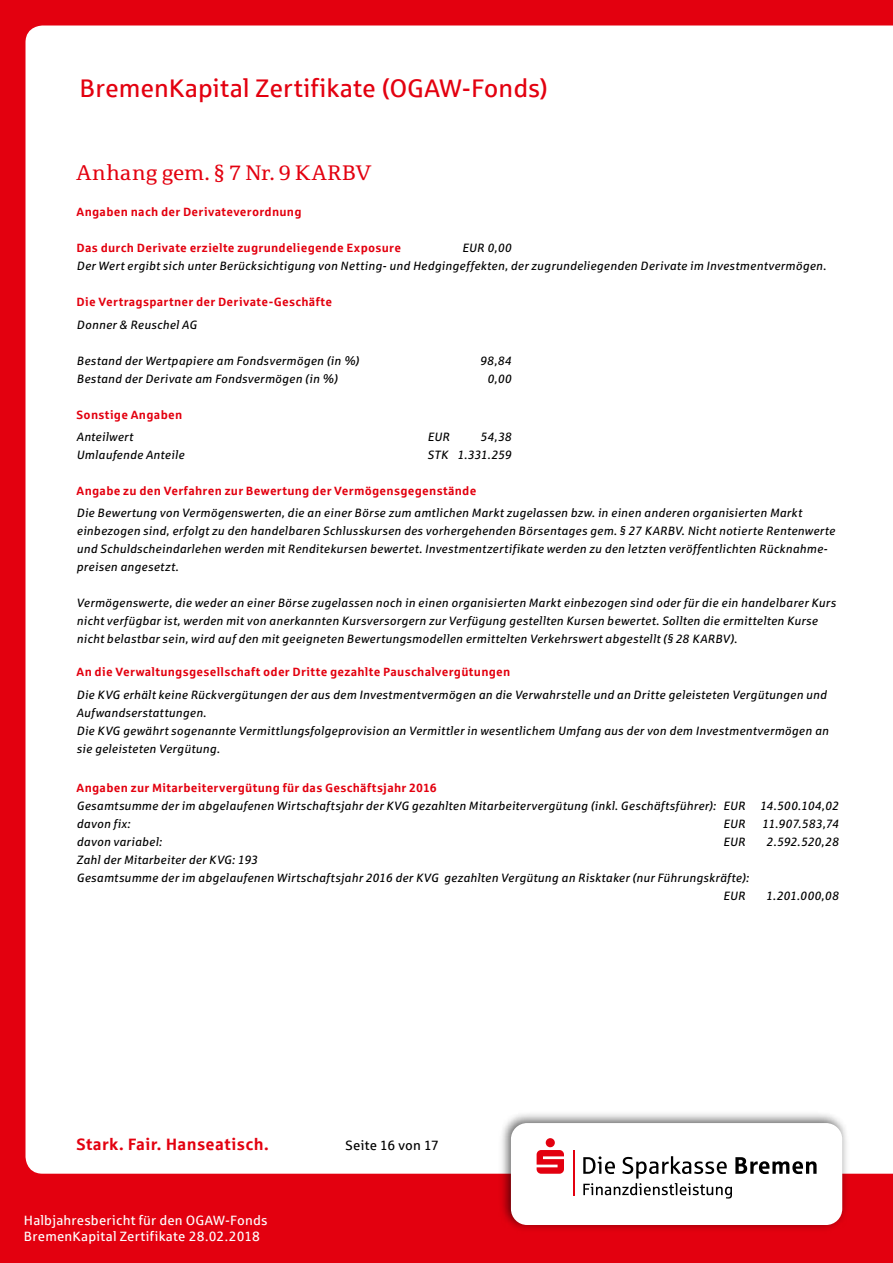
<style>
.page{position:relative;width:893px;height:1263px;background:#e3000f}
.page>*{position:absolute;margin:0;border:0;box-sizing:border-box;transform-origin:0 0}
.t1{font:25.5px "Sparkasse Rg";color:#e3000f}
.t2{font:21px "Sparkasse Serif";letter-spacing:.01em;color:#e3000f}
.t3{font:700 16.5px "Sparkasse Rg";letter-spacing:.015em;color:#e3000f}
.t4{font:13.5px/16.2px "Sparkasse Rg";letter-spacing:.015em;color:#fff}
.t5{font:13.5px "Sparkasse Rg";letter-spacing:.015em;color:#000}
.t6{font:italic 12px/18px "Sparkasse Rg";letter-spacing:.02em;color:#000}
.t7{font:700 12px "Sparkasse Rg";letter-spacing:.025em;color:#e3000f}
.t8{font:italic 12px "Sparkasse Rg";letter-spacing:-.005em;color:#000}
.t9{font:italic 12px "Sparkasse Rg";letter-spacing:-.015em;color:#000}
</style>
<div class="page">
<div style="left:26px;top:26px;width:867px;height:1148px;background:#fff"></div>
<img style="left:496px;top:1108px;width:357px;height:121px">
<div style="left:511px;top:1123px;width:331px;height:102px;background:#fff;border-radius:16px"></div>
<div style="left:546px;top:1138px;width:9px;height:9px;background:#e3000f;border-radius:50%"></div>
<svg style="left:537px;top:1150px;width:27px;height:24px"></svg>
<svg style="left:583px;top:1156px;width:233px;height:42px"></svg>
<hr style="left:573px;top:1150px;width:2px;height:45px;background:#e3000f">
<h1 class="t1" style="left:80px;top:72px;width:470px">BremenKapital Zertifikate (OGAW-Fonds)</h1>
<h2 class="t2" style="left:77px;top:160px;width:296px">Anhang gem. § 7 Nr. 9 KARBV</h2>
<p class="t7" style="left:77px;top:205px;width:227px">Angaben nach der Derivateverordnung</p>
<p class="t7" style="left:77px;top:241px;width:326px">Das durch Derivate erzielte zugrundeliegende Exposure</p>
<p class="t6" style="left:77px;top:239px;width:751px;text-indent:386px">EUR 0,00<br>Der Wert ergibt sich unter Berücksichtigung von Netting- und Hedgingeffekten, der zugrundeliegenden Derivate im Investmentvermögen.</p>
<p class="t7" style="left:77px;top:295px;width:257px">Die Vertragspartner der Derivate-Geschäfte</p>
<p class="t6" style="left:77px;top:315px;width:122px">Donner &amp; Reuschel AG</p>
<p class="t6" style="left:77px;top:351px;width:284px">Bestand der Wertpapiere am Fondsvermögen (in %)</p>
<p class="t6" style="left:480px;top:351px;width:33px">98,84</p>
<p class="t6" style="left:77px;top:369px;width:263px">Bestand der Derivate am Fondsvermögen (in %)</p>
<p class="t6" style="left:487px;top:369px;width:26px">0,00</p>
<p class="t7" style="left:77px;top:407px;width:107px">Sonstige Angaben</p>
<p class="t6" style="left:77px;top:427px;width:58px">Anteilwert</p>
<p class="t6" style="left:428px;top:427px;width:24px">EUR</p>
<p class="t6" style="left:480px;top:427px;width:33px">54,38</p>
<p class="t6" style="left:77px;top:445px;width:109px">Umlaufende Anteile</p>
<p class="t9" style="left:428px;top:447px;width:86px">STK 1.331.259</p>
<p class="t7" style="left:77px;top:483px;width:401px">Angabe zu den Verfahren zur Bewertung der Vermögensgegenstände</p>
<p class="t6" style="left:77px;top:504px;width:760px">Die Bewertung von Vermögenswerten, die an einer Börse zum amtlichen Markt zugelassen bzw. in einen anderen organisierten Markt einbezogen sind, erfolgt zu den handelbaren Schlusskursen des vorhergehenden Börsentages gem. § 27 KARBV. Nicht notierte Rentenwerte und Schuldscheindarlehen werden mit Renditekursen bewertet. Investmentzertifikate werden zu den letzten veröffentlichten Rücknahme&shy;preisen angesetzt.</p>
<p class="t6" style="left:77px;top:594px;width:761px">Vermögenswerte, die weder an einer Börse zugelassen noch in einen organisierten Markt einbezogen sind oder für die ein handelbarer Kurs nicht verfügbar ist, werden mit von anerkannten Kursversorgern zur Verfügung gestellten Kursen bewertet. Sollten die ermittelten Kurse nicht belastbar sein, wird auf den mit geeigneten Bewertungsmodellen ermittelten Verkehrswert abgestellt (§ 28 KARBV).</p>
<p class="t7" style="left:77px;top:664px;width:435px">An die Verwaltungsgesellschaft oder Dritte gezahlte Pauschalvergütungen</p>
<p class="t6" style="left:77px;top:685px;width:753px">Die KVG erhält keine Rückvergütungen der aus dem Investmentvermögen an die Verwahrstelle und an Dritte geleisteten Vergütungen und Aufwandserstattungen.<br>Die KVG gewährt sogenannte Vermittlungsfolgeprovision an Vermittler in wesentlichem Umfang aus der von dem Investmentvermögen an sie geleisteten Vergütung.</p>
<p class="t7" style="left:77px;top:780px;width:362px">Angaben zur Mitarbeitervergütung für das Geschäftsjahr 2016</p>
<p class="t6" style="left:77px;top:796px;width:763px">Gesamtsumme der im abgelaufenen Wirtschaftsjahr der KVG gezahlten Mitarbeitervergütung (inkl. Geschäftsführer): EUR 14.500.104,02 davon fix:</p>
<p class="t6" style="left:723px;top:814px;width:24px">EUR</p>
<p class="t8" style="left:762px;top:816px;width:78px">11.907.583,74</p>
<p class="t6" style="left:77px;top:832px;width:87px">davon variabel:</p>
<p class="t6" style="left:723px;top:832px;width:24px">EUR</p>
<p class="t6" style="left:766px;top:832px;width:74px">2.592.520,28</p>
<p class="t6" style="left:77px;top:850px;width:183px">Zahl der Mitarbeiter der KVG: 193</p>
<p class="t6" style="left:77px;top:868px;width:674px">Gesamtsumme der im abgelaufenen Wirtschaftsjahr 2016 der KVG gezahlten Vergütung an Risktaker (nur Führungskräfte):</p>
<p class="t6" style="left:723px;top:886px;width:24px">EUR</p>
<p class="t6" style="left:766px;top:886px;width:74px">1.201.000,08</p>
<h3 class="t3" style="left:76px;top:1133px;width:194px">Stark. Fair. Hanseatisch.</h3>
<p class="t4" style="left:24px;top:1212px;width:245px">Halbjahresbericht für den OGAW-Fonds<br>BremenKapital Zertifikate 28.02.2018</p>
<p class="t5" style="left:346px;top:1137px;width:95px">Seite 16 von 17</p>
</div>
